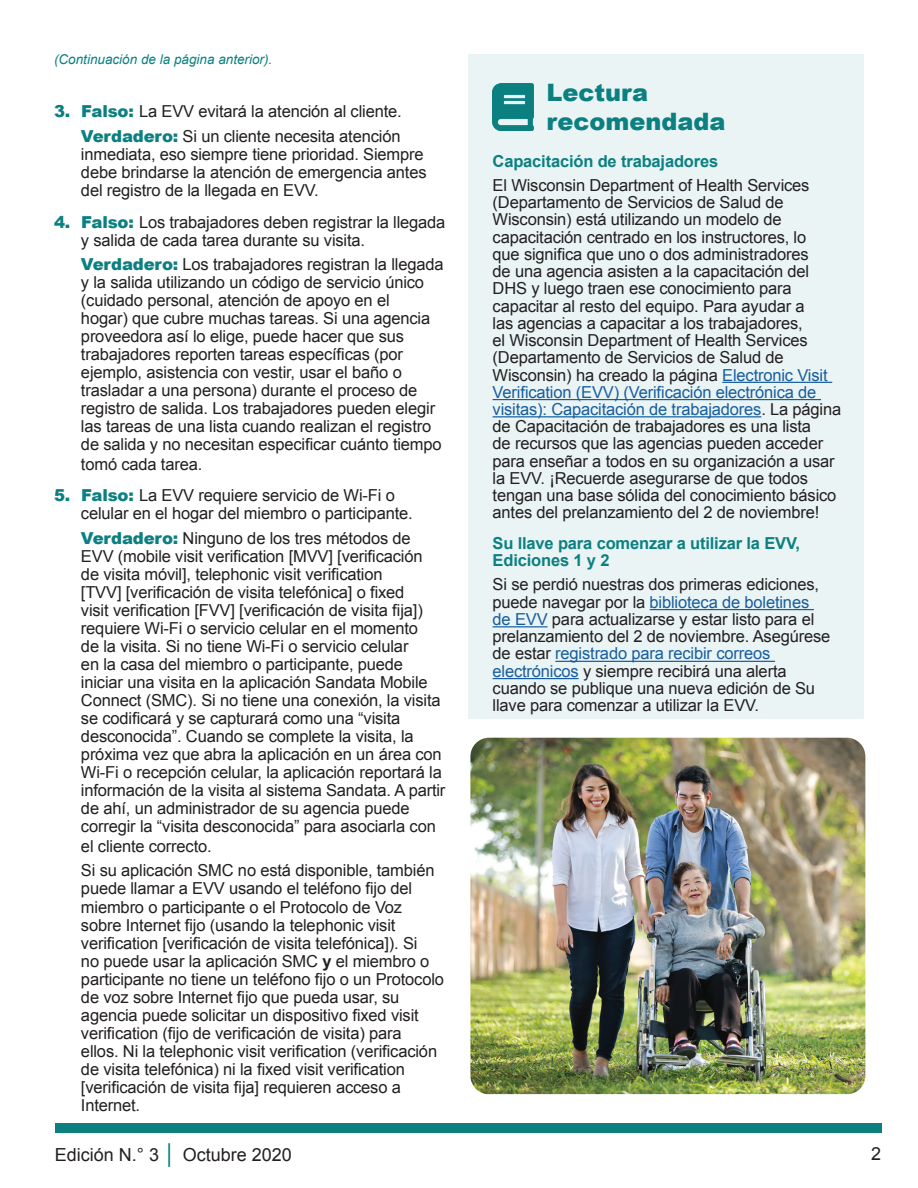
<style>
.page{position:relative;width:918px;height:1188px;background:#fff}
.page>*{position:absolute;margin:0;border:0;box-sizing:border-box;transform-origin:0 0}
.t1{font:900 24px/28.8px "Arial";color:#0c8081}
.t2{font:18px "Arial";color:#231f20}
.t3{font:16.5px/18px "Arial";letter-spacing:-.01em;color:#231f20}
.t4{font:700 16.5px/17.2px "Arial";letter-spacing:-.01em;color:#0c8081}
.t5{font:italic 13.5px "Arial";color:#0c8081}
.s1{font-weight:900;color:#0c8081}
.s2{font-weight:700}
.s3{color:#175d9e}
.s4{font-weight:900;font-size:19.5px;color:#0c8081}
</style>
<div class="page">
<div style="left:55px;top:1123px;width:826px;height:10px;background:#0c8081"></div>
<div style="left:469px;top:54px;width:395px;height:664px;background:#eaf4f4"></div>
<hr style="left:722px;top:382px;width:110px;height:1px;background:#175d9e">
<hr style="left:493px;top:399px;width:328px;height:1px;background:#175d9e">
<hr style="left:493px;top:416px;width:268px;height:1px;background:#175d9e">
<hr style="left:650px;top:609px;width:164px;height:1px;background:#175d9e">
<hr style="left:493px;top:626px;width:55px;height:1px;background:#175d9e">
<hr style="left:555px;top:661px;width:220px;height:1px;background:#175d9e">
<hr style="left:493px;top:678px;width:86px;height:1px;background:#175d9e">
<img style="left:493px;top:84px;width:40px;height:46px">
<img style="left:470px;top:738px;width:395px;height:356px">
<p class="t5" style="left:54px;top:50px;width:220px">(Continuación de la página anterior).</p>
<p class="t3" style="left:54px;top:99px;width:349px;line-height:24.8px;text-align:right"><span class="s1">3. Falso:</span> La EVV evitará la atención al cliente.<br><span class="s1">Verdadero:</span> Si un cliente necesita atención</p>
<p class="t3" style="left:81px;top:146px;width:347px">inmediata, eso siempre tiene prioridad. Siempre debe brindarse la atención de emergencia antes del registro de la llegada en EVV.</p>
<p class="t3" style="left:81px;top:213px;width:366px;text-indent:-27px"><span class="s1">4. Falso:</span> Los trabajadores deben registrar la llegada y salida de cada tarea durante su visita.</p>
<p class="t3" style="left:81px;top:256px;width:364px"><span class="s1">Verdadero:</span> Los trabajadores registran la llegada y la salida utilizando un código de servicio único (cuidado personal, atención de apoyo en el<br>hogar) que cubre muchas tareas. Si una agencia proveedora así lo elige, puede hacer que sus trabajadores reporten tareas específicas (por ejemplo, asistencia con vestir, usar el baño o trasladar a una persona) durante el proceso de registro de salida. Los trabajadores pueden elegir las tareas de una lista cuando realizan el registro de salida y no necesitan especificar cuánto tiempo</p>
<p class="t3" style="left:81px;top:455px;width:123px">tomó cada tarea.</p>
<p class="t3" style="left:81px;top:487px;width:333px;text-indent:-27px"><span class="s1">5. Falso:</span> La EVV requiere servicio de Wi-Fi o celular en el hogar del miembro o participante.</p>
<p class="t3" style="left:81px;top:530px;width:366px"><span class="s1">Verdadero:</span> Ninguno de los tres métodos de EVV (mobile visit verification [MVV] [verificación<br>de visita móvil], telephonic visit verification<br>[TVV] [verificación de visita telefónica] o fixed<br>visit verification [FVV] [verificación de visita fija]) requiere Wi-Fi o servicio celular en el momento<br>de la visita. Si no tiene Wi-Fi o servicio celular<br>en la casa del miembro o participante, puede iniciar una visita en la aplicación Sandata Mobile Connect (SMC). Si no tiene una conexión, la visita se codificará y se capturará como una “visita desconocida”. Cuando se complete la visita, la próxima vez que abra la aplicación en un área con Wi-Fi o recepción celular, la aplicación reportará la información de la visita al sistema Sandata. A partir de ahí, un administrador de su agencia puede corregir la “visita desconocida” para asociarla con</p>
<p class="t3" style="left:81px;top:834px;width:355px;line-height:24.8px">el cliente correcto.<br>Si su aplicación SMC no está disponible, también</p>
<p class="t3" style="left:81px;top:880px;width:365px">puede llamar a EVV usando el teléfono fijo del miembro o participante o el Protocolo de Voz sobre Internet fijo (usando la telephonic visit verification [verificación de visita telefónica]). Si<br>no puede usar la aplicación SMC <span class="s2">y</span> el miembro o participante no tiene un teléfono fijo o un Protocolo de voz sobre Internet fijo que pueda usar, su agencia puede solicitar un dispositivo fixed visit verification (fijo de verificación de visita) para<br>ellos. Ni la telephonic visit verification (verificación de visita telefónica) ni la fixed visit verification [verificación de visita fija] requieren acceso a Internet.</p>
<h1 class="t1" style="left:546px;top:77px;width:181px">Lectura recomendada</h1>
<p class="t4" style="left:493px;top:153px;width:227px">Capacitación de trabajadores</p>
<p class="t3" style="left:493px;top:177px;width:350px;line-height:17.2px">El Wisconsin Department of Health Services (Departamento de Servicios de Salud de Wisconsin) está utilizando un modelo de capacitación centrado en los instructores, lo<br>que significa que uno o dos administradores<br>de una agencia asisten a la capacitación del DHS y luego traen ese conocimiento para capacitar al resto del equipo. Para ayudar a<br>las agencias a capacitar a los trabajadores,<br>el Wisconsin Department of Health Services (Departamento de Servicios de Salud de Wisconsin) ha creado la página <span class="s3">Electronic Visit Verification (EVV) (Verificación electrónica de visitas): Capacitación de trabajadores</span>. La página de Capacitación de trabajadores es una lista<br>de recursos que las agencias pueden acceder para enseñar a todos en su organización a usar la EVV. ¡Recuerde asegurarse de que todos tengan una base sólida del conocimiento básico antes del prelanzamiento del 2 de noviembre!</p>
<p class="t4" style="left:493px;top:535px;width:309px">Su llave para comenzar a utilizar la EVV,<br>Ediciones 1 y 2</p>
<p class="t3" style="left:493px;top:576px;width:339px;line-height:17.2px">Si se perdió nuestras dos primeras ediciones, puede navegar por la <span class="s3">biblioteca de boletines de EVV</span> para actualizarse y estar listo para el prelanzamiento del 2 de noviembre. Asegúrese de estar <span class="s3">registrado para recibir correos electrónicos</span> y siempre recibirá una alerta cuando se publique una nueva edición de Su llave para comenzar a utilizar la EVV.</p>
<p class="t2" style="left:55px;top:1143px;width:238px">Edición N.° 3 <span class="s4">│</span> Octubre 2020</p>
<p class="t2" style="left:871px;top:1142px;width:12px">2</p>
</div>
